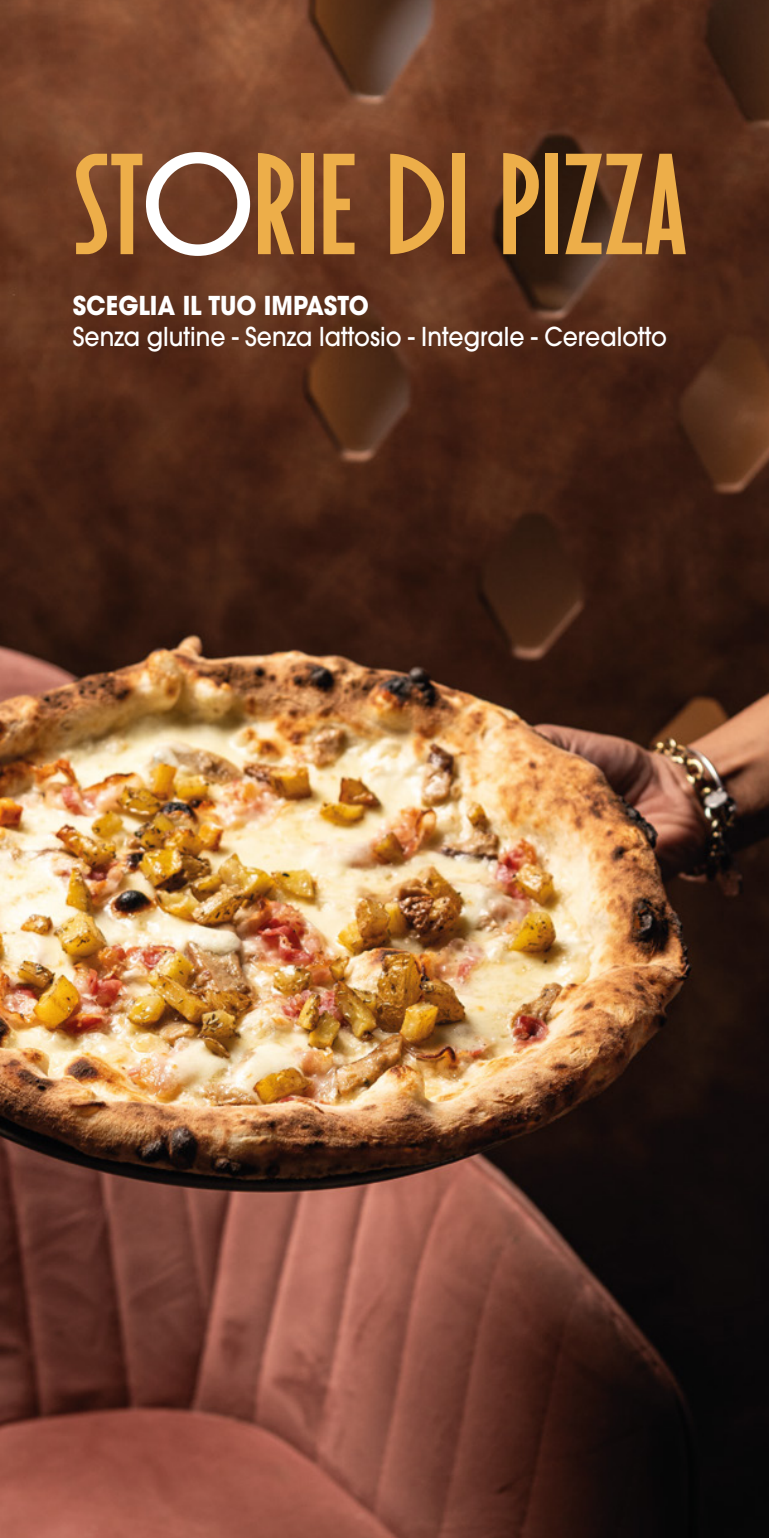
<style>
.page{position:relative;width:769px;height:1538px;background:#fff}
.page>*{position:absolute;margin:0;border:0;box-sizing:border-box;transform-origin:0 0}
.t1{font:143.33px "Toasted Vein BTN Bold";color:#edae49}
.t2{font:500 25.9px "Avant Garde";color:#fff;scale:.91 1}
.t3{font:700 25.9px "Avant Garde";color:#fff;scale:.91 1}
.s1{color:#fff}
</style>
<div class="page">
<img style="left:0;top:0;width:769px;height:1538px">
<h1 class="t1" style="left:73px;top:124px;width:615px">ST<span class="s1">O</span>RIE DI PIZZA</h1>
<p class="t3" style="left:73px;top:288px;width:327px">SCEGLIA IL TUO IMPASTO</p>
<p class="t2" style="left:73px;top:320px;width:655px">Senza glutine - Senza lattosio - Integrale - Cerealotto</p>
</div>
